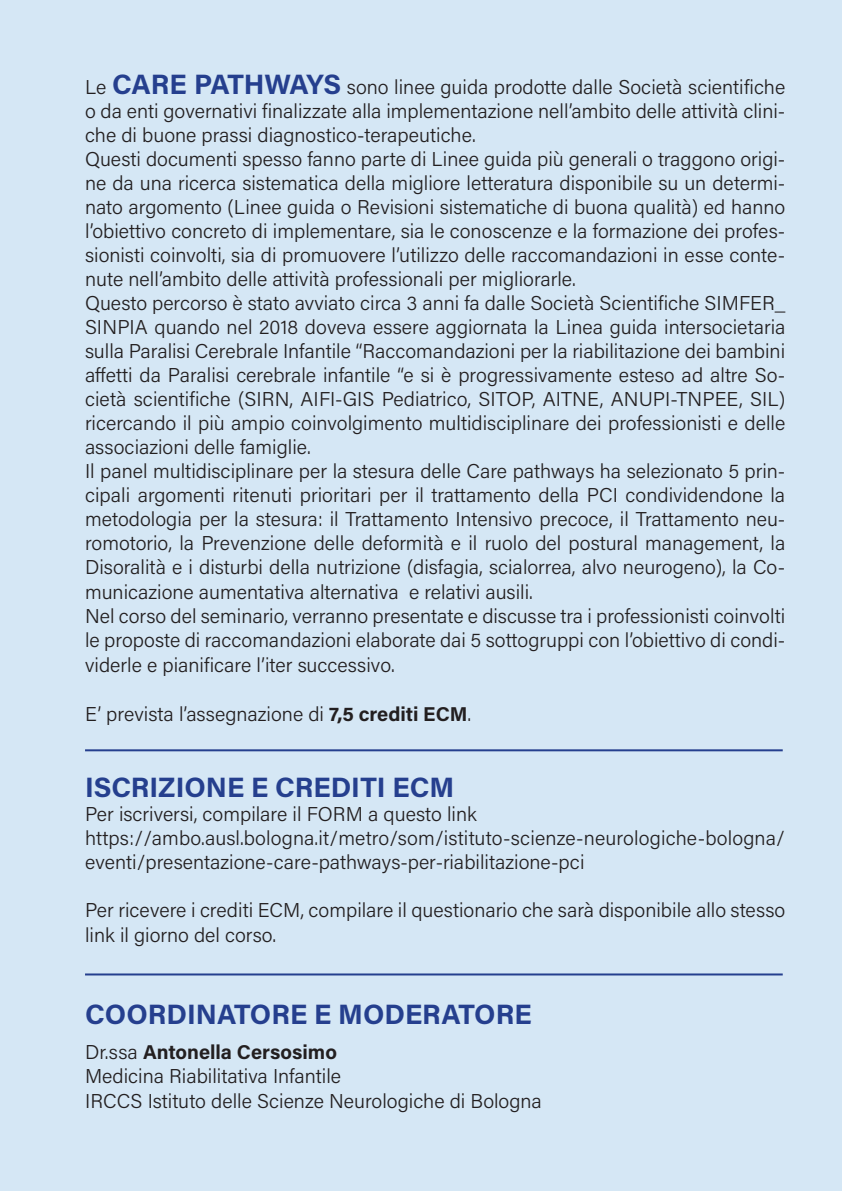
<style>
.page{position:relative;width:842px;height:1191px;background:#d5e7f5}
.page>*{position:absolute;margin:0;border:0;box-sizing:border-box;transform-origin:0 0}
.t1{font:700 28px "Acumin Pro";color:#253f8e}
.t2{font:300 20px/24px "Acumin Pro";color:#231f20;text-align:justify}
.t3{font:700 20px "Acumin Pro";color:#231f20}
.s1{font-weight:700;font-size:28px;color:#253f8e}
.s2{font-weight:700}
.s3{font-weight:300}
</style>
<div class="page">
<hr style="left:85px;top:749px;width:698px;height:2px;background:#253f8e">
<hr style="left:85px;top:973px;width:698px;height:2px;background:#253f8e">
<p class="t2" style="left:85px;top:75px;width:702px">Le <span class="s1">CARE PATHWAYS</span> sono linee guida prodotte dalle Società scientifiche o da enti governativi finalizzate alla implementazione nell’ambito delle attività clini&shy;che di buone prassi diagnostico-terapeutiche.</p>
<p class="t2" style="left:85px;top:147px;width:702px">Questi documenti spesso fanno parte di Linee guida più generali o traggono origi&shy;ne da una ricerca sistematica della migliore letteratura disponibile su un determi&shy;nato argomento (Linee guida o Revisioni sistematiche di buona qualità) ed hanno l’obiettivo concreto di implementare, sia le conoscenze e la formazione dei profes&shy;sionisti coinvolti, sia di promuovere l’utilizzo delle raccomandazioni in esse conte&shy;nute nell’ambito delle attività professionali per migliorarle.</p>
<p class="t2" style="left:85px;top:291px;width:702px">Questo percorso è stato avviato circa 3 anni fa dalle Società Scientifiche SIMFER_ SINPIA quando nel 2018 doveva essere aggiornata la Linea guida intersocietaria sulla Paralisi Cerebrale Infantile “Raccomandazioni per la riabilitazione dei bambini affetti da Paralisi cerebrale infantile “e si è progressivamente esteso ad altre So&shy;cietà scientifiche (SIRN, AIFI-GIS Pediatrico, SITOP, AITNE, ANUPI-TNPEE, SIL) ricercando il più ampio coinvolgimento multidisciplinare dei professionisti e delle associazioni delle famiglie.</p>
<p class="t2" style="left:85px;top:459px;width:702px">Il panel multidisciplinare per la stesura delle Care pathways ha selezionato 5 prin&shy;cipali argomenti ritenuti prioritari per il trattamento della PCI condividendone la metodologia per la stesura: il Trattamento Intensivo precoce, il Trattamento neu&shy;romotorio, la Prevenzione delle deformità e il ruolo del postural management, la Disoralità e i disturbi della nutrizione (disfagia, scialorrea, alvo neurogeno), la Co&shy;municazione aumentativa alternativa e relativi ausili.</p>
<p class="t2" style="left:85px;top:602px;width:702px;line-height:24.6px">Nel corso del seminario, verranno presentate e discusse tra i professionisti coinvolti le proposte di raccomandazioni elaborate dai 5 sottogruppi con l’obiettivo di condi&shy;viderle e pianificare l’iter successivo.</p>
<p class="t2" style="left:85px;top:701px;width:388px">E’ prevista l’assegnazione di <span class="s2">7,5 crediti ECM</span>.</p>
<p class="t1" style="left:85px;top:767px;width:371px">ISCRIZIONE E CREDITI ECM</p>
<p class="t2" style="left:85px;top:801px;width:393px">Per iscriversi, compilare il FORM a questo link</p>
<p class="t2" style="left:85px;top:825px;width:701px">https://ambo.ausl.bologna.it/metro/som/istituto-scienze-neurologiche-bologna/ eventi/presentazione-care-pathways-per-riabilitazione-pci</p>
<p class="t2" style="left:85px;top:896px;width:702px;line-height:25.2px">Per ricevere i crediti ECM, compilare il questionario che sarà disponibile allo stesso link il giorno del corso.</p>
<p class="t1" style="left:85px;top:994px;width:448px">COORDINATORE E MODERATORE</p>
<p class="t3" style="left:85px;top:1037px;width:253px"><span class="s3">Dr.ssa</span> Antonella Cersosimo</p>
<p class="t2" style="left:85px;top:1063px;width:258px">Medicina Riabilitativa Infantile</p>
<p class="t2" style="left:85px;top:1088px;width:458px">IRCCS Istituto delle Scienze Neurologiche di Bologna</p>
</div>
